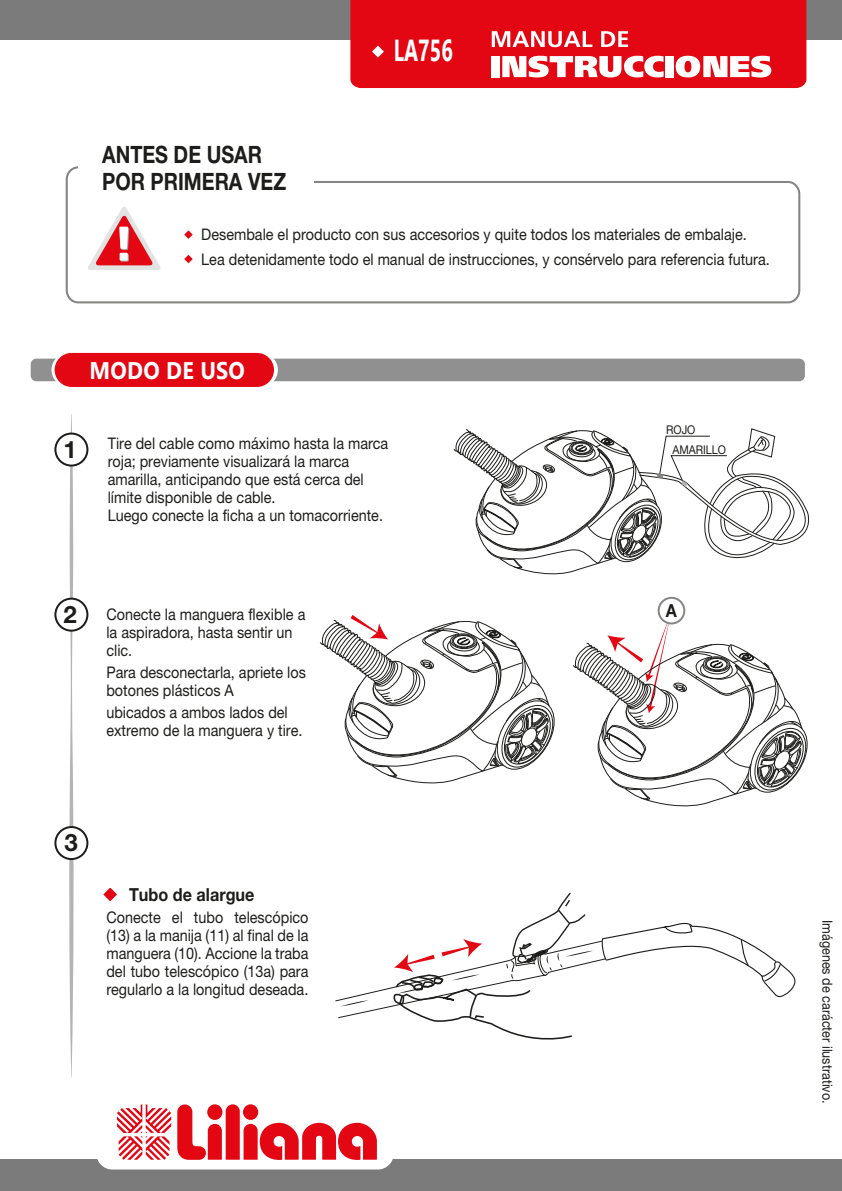
<style>
.page{position:relative;width:842px;height:1191px;background:#fff}
.page>*{position:absolute;margin:0;border:0;box-sizing:border-box;transform-origin:0 0}
.t1{font:700 30.4px "Gadugi";color:#fff;scale:.66 1}
.t2{font:700 24px/26.4px "Helvetica Neue";color:#1d1d1b;scale:.83 1}
.t3{font:700 24px "Gadugi";letter-spacing:.01em;color:#fff;scale:.9 1}
.t4{font:700 24px "Helvetica Neue";color:#1d1d1b}
.t5{font:700 18px "Helvetica Neue";color:#1d1d1b;scale:.9 1}
.t6{font:16px/18px "Helvetica Neue";color:#1d1d1b;scale:.9 1}
.t7{font:14px "Helvetica Neue";color:#1d1d1b;scale:.9 1}
.t8{font:12px/20.2px "Helvetica Neue";color:#1d1d1b;scale:.9 1}
</style>
<div class="page">
<div style="left:0;top:1159px;width:842px;height:32px;background:#7c7b7b"></div>
<div style="left:96px;top:1117px;width:298px;height:52px;background:#fff;border-radius:16px"></div>
<svg style="left:177px;top:1104px;width:200px;height:56px"></svg>
<svg style="left:117px;top:1104px;width:54px;height:55px"></svg>
<div style="left:0;top:0;width:842px;height:40px;background:#7c7b7b"></div>
<div style="left:350px;top:0;width:456px;height:88px;background:#e30613"></div>
<div style="left:491px;top:56px;width:9px;height:21px;background:#fff"></div>
<svg style="left:502px;top:56px;width:162px;height:21px"></svg>
<div style="left:666px;top:56px;width:8px;height:21px;background:#fff"></div>
<svg style="left:676px;top:56px;width:95px;height:21px"></svg>
<svg style="left:492px;top:31px;width:100px;height:16px"></svg>
<svg style="left:601px;top:31px;width:27px;height:16px"></svg>
<svg style="left:372px;top:46px;width:12px;height:11px"></svg>
<svg style="left:69px;top:414px;width:5px;height:663px"></svg>
<div style="left:31px;top:358px;width:774px;height:23px;background:#909090;border-radius:6px"></div>
<div style="left:55px;top:353px;width:219px;height:34px;background:#e30613;border-radius:17px"></div>
<svg style="left:103px;top:888px;width:14px;height:13px"></svg>
<div style="left:55px;top:433px;width:32px;height:32px;background:#fff;border-radius:50%"></div>
<div style="left:54px;top:432px;width:34px;height:34px;border:2px solid #1d1d1b;border-radius:50%"></div>
<div style="left:55px;top:598px;width:32px;height:32px;background:#fff;border-radius:50%"></div>
<div style="left:54px;top:597px;width:34px;height:34px;border:2px solid #1d1d1b;border-radius:50%"></div>
<div style="left:55px;top:827px;width:32px;height:32px;background:#fff;border-radius:50%"></div>
<div style="left:54px;top:826px;width:34px;height:34px;border:2px solid #1d1d1b;border-radius:50%"></div>
<div style="left:658px;top:597px;width:27px;height:27px;border:2px solid #858584;border-radius:50%"></div>
<svg style="left:319px;top:615px;width:236px;height:169px"></svg>
<svg style="left:572px;top:610px;width:236px;height:197px"></svg>
<svg style="left:453px;top:428px;width:357px;height:147px"></svg>
<svg style="left:65px;top:166px;width:736px;height:138px"></svg>
<svg style="left:184px;top:230px;width:9px;height:9px"></svg>
<svg style="left:184px;top:255px;width:9px;height:8px"></svg>
<svg style="left:335px;top:892px;width:461px;height:148px"></svg>
<h2 class="t2" style="left:102px;top:141px;width:223px">ANTES DE USAR<br>POR PRIMERA VEZ</h2>
<h1 class="t1" style="left:394px;top:32px;width:91px">LA756</h1>
<p class="t6" style="left:201px;top:221px;width:633px;line-height:25px">Desembale el producto con sus accesorios y quite todos los materiales de embalaje.<br>Lea detenidamente todo el manual de instrucciones, y consérvelo para referencia futura.</p>
<h2 class="t3" style="left:90px;top:356px;width:174px">MODO DE USO</h2>
<h2 class="t4" style="left:64px;top:434px;width:15px">1</h2>
<p class="t6" style="left:108px;top:434px;width:313px">Tire del cable como máximo hasta la marca roja; previamente visualizará la marca amarilla, anticipando que está cerca del límite disponible de cable.<br>Luego conecte la ficha a un tomacorriente.</p>
<h2 class="t4" style="left:64px;top:599px;width:15px">2</h2>
<p class="t6" style="left:106px;top:605px;width:223px">Conecte la manguera flexible a la aspiradora, hasta sentir un clic.</p>
<p class="t6" style="left:106px;top:663px;width:223px">Para desconectarla, apriete los botones plásticos A</p>
<p class="t6" style="left:106px;top:703px;width:219px">ubicados a ambos lados del extremo de la manguera y tire.</p>
<p class="t8" style="left:672px;top:419px;width:61px;text-indent:-6px">ROJO<br>AMARILLO</p>
<p class="t5" style="left:666px;top:599px;width:14px">A</p>
<h2 class="t4" style="left:65px;top:828px;width:15px">3</h2>
<p class="t5" style="left:129px;top:883px;width:141px">Tubo de alargue</p>
<p class="t6" style="left:106px;top:907px;width:226px;text-align:justify">Conecte el tubo telescópico (13) a la manija (11) al final de la manguera (10). Accione la traba del tubo telescópico (13a) para regularlo a la longitud deseada.</p>
<p class="t7" style="left:836px;top:920px;width:205px;rotate:90deg">Imágenes de carácter ilustrativo.</p>
</div>
